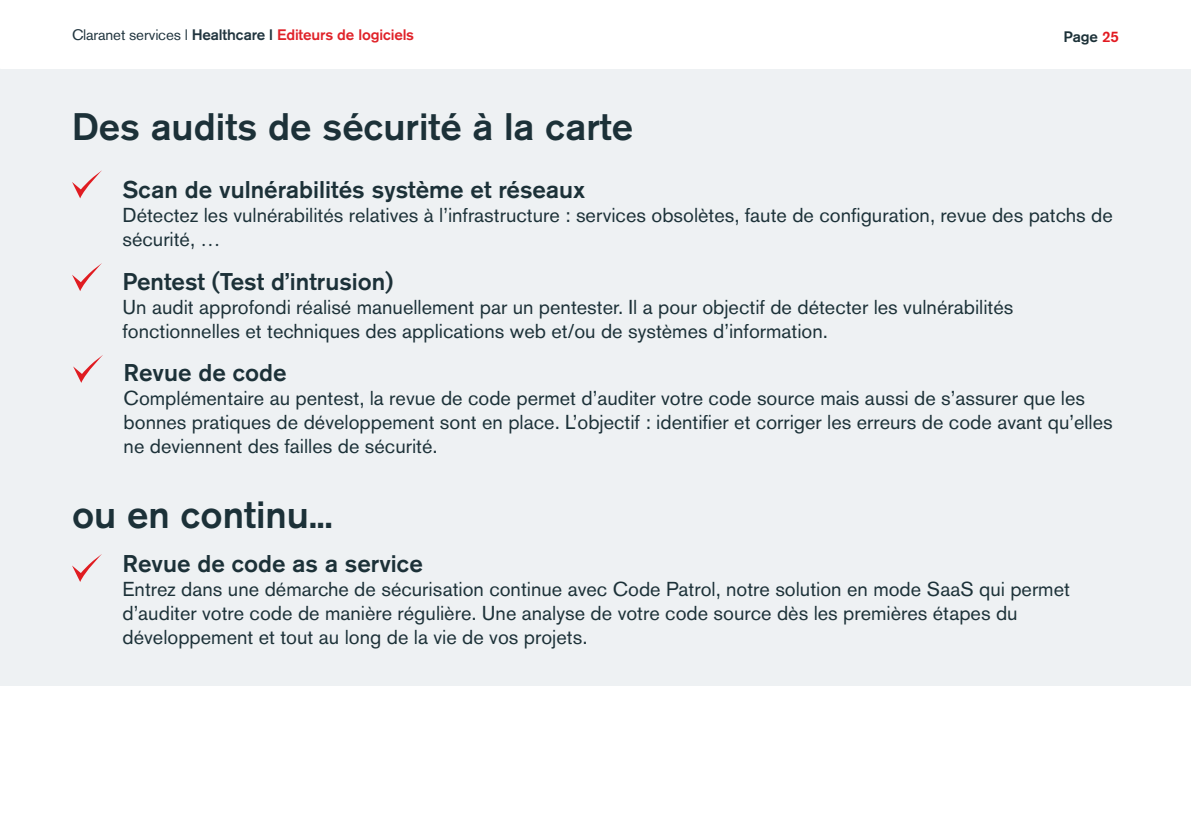
<style>
.page{position:relative;width:1191px;height:840px;background:#fff}
.page>*{position:absolute;margin:0;border:0;box-sizing:border-box;transform-origin:0 0}
.t1{font:500 38px "Akzidenz Grotesk BQ";color:#1c3138}
.t2{font:500 24px "Akzidenz Grotesk BQ";color:#1c3138}
.t3{font:20px/24px "Akzidenz Grotesk BQ";color:#1c3138}
.t4{font:500 15px "Akzidenz Grotesk BQ";letter-spacing:-.01em;color:#e02229}
.t5{font:500 15px "Akzidenz Grotesk BQ";letter-spacing:-.01em;color:#1c3138}
.s1{font-weight:400;color:#21353f}
.s2{color:#21353f}
.s3{color:#e21a21}
</style>
<div class="page">
<div style="left:0;top:69px;width:1191px;height:616px;background:#eef1f3"></div>
<svg style="left:72px;top:170px;width:30px;height:28px"></svg>
<svg style="left:72px;top:263px;width:30px;height:28px"></svg>
<svg style="left:72px;top:554px;width:30px;height:27px"></svg>
<svg style="left:73px;top:355px;width:30px;height:27px"></svg>
<p class="t4" style="left:72px;top:26px;width:344px"><span class="s1">Claranet services l</span> <span class="s2">Healthcare l</span> Editeurs de logiciels</p>
<p class="t5" style="left:1063px;top:28px;width:57px">Page <span class="s3">25</span></p>
<p class="t1" style="left:72px;top:104px;width:562px">Des audits de sécurité à la carte</p>
<p class="t2" style="left:122px;top:175px;width:464px">Scan de vulnérabilités système et réseaux</p>
<p class="t3" style="left:122px;top:203px;width:992px">Détectez les vulnérabilités relatives à l’infrastructure : services obsolètes, faute de configuration, revue des patchs de sécurité, …</p>
<p class="t2" style="left:122px;top:266px;width:272px">Pentest (Test d’intrusion)</p>
<p class="t3" style="left:122px;top:294px;width:892px">Un audit approfondi réalisé manuellement par un pentester. Il a pour objectif de détecter les vulnérabilités fonctionnelles et techniques des applications web et/ou de systèmes d’information.</p>
<p class="t2" style="left:124px;top:358px;width:165px">Revue de code</p>
<p class="t3" style="left:124px;top:386px;width:990px">Complémentaire au pentest, la revue de code permet d’auditer votre code source mais aussi de s’assurer que les bonnes pratiques de développement sont en place. L’objectif : identifier et corriger les erreurs de code avant qu’elles ne deviennent des failles de sécurité.</p>
<p class="t1" style="left:72px;top:490px;width:262px">ou en continu...</p>
<p class="t2" style="left:122px;top:548px;width:302px">Revue de code as a service</p>
<p class="t3" style="left:122px;top:576px;width:949px">Entrez dans une démarche de sécurisation continue avec Code Patrol, notre solution en mode SaaS qui permet d’auditer votre code de manière régulière. Une analyse de votre code source dès les premières étapes du développement et tout au long de la vie de vos projets.</p>
</div>
